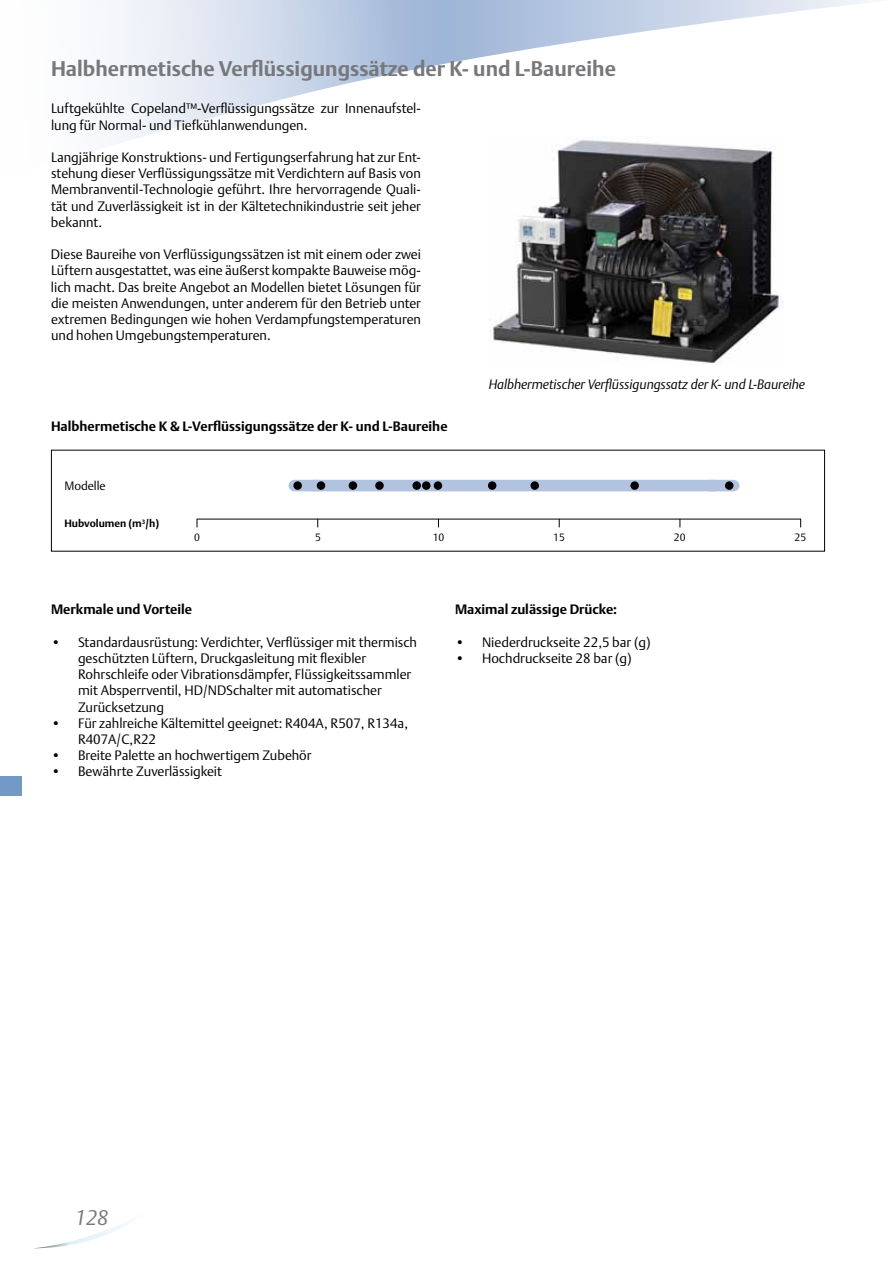
<style>
.page{position:relative;width:893px;height:1263px;background:#fff}
.page>*{position:absolute;margin:0;border:0;box-sizing:border-box;transform-origin:0 0}
.t1{font:700 21px "DTL Argo T";color:#77787b}
.t2{font:italic 21px "DTL Argo T Light";color:#77787b}
.t3{font:13.5px/16.2px "DTL Argo T Light";color:#000}
.t4{font:700 13.5px "DTL Argo T";color:#000}
.t5{font:italic 13.5px "DTL Argo T Light";letter-spacing:-.005em;color:#000}
.t6{font:12px "DTL Argo T Light";color:#000}
.t7{font:700 10.5px "DTL Argo T";color:#000}
.t8{font:10.5px "DTL Argo T Light";color:#000}
</style>
<div class="page">
<svg style="left:37px;top:1220px;width:94px;height:28px"></svg>
<svg style="left:109px;top:0;width:760px;height:143px"></svg>
<img style="left:490px;top:136px;width:292px;height:227px">
<div style="left:0;top:776px;width:21px;height:20px;background:#7399c6"></div>
<hr style="left:197px;top:519px;width:604px;height:1px;background:#000">
<svg style="left:289px;top:480px;width:24px;height:11px"></svg>
<svg style="left:715px;top:480px;width:24px;height:11px"></svg>
<div style="left:313px;top:480px;width:402px;height:11px;background:#b1c3df"></div>
<div style="left:293px;top:481px;width:9px;height:9px;background:#000;border-radius:50%"></div>
<div style="left:488px;top:481px;width:8px;height:9px;background:#000;border-radius:50%"></div>
<div style="left:317px;top:481px;width:8px;height:9px;background:#000;border-radius:50%"></div>
<div style="left:630px;top:481px;width:9px;height:9px;background:#000;border-radius:50%"></div>
<div style="left:349px;top:481px;width:8px;height:9px;background:#000;border-radius:50%"></div>
<div style="left:375px;top:481px;width:9px;height:9px;background:#000;border-radius:50%"></div>
<div style="left:412px;top:481px;width:9px;height:9px;background:#000;border-radius:50%"></div>
<div style="left:422px;top:481px;width:8px;height:9px;background:#000;border-radius:50%"></div>
<div style="left:434px;top:481px;width:8px;height:9px;background:#000;border-radius:50%"></div>
<div style="left:530px;top:481px;width:9px;height:9px;background:#000;border-radius:50%"></div>
<div style="left:725px;top:481px;width:8px;height:9px;background:#000;border-radius:50%"></div>
<h1 class="t1" style="left:51px;top:56px;width:566px">Halbhermetische Verflüssigungssätze der K- und L-Baureihe</h1>
<p class="t3" style="left:51px;top:100px;width:371px">Luftgekühlte Copeland™-Verflüssigungssätze zur Innenaufstel&shy;lung für Normal- und Tiefkühlanwendungen.</p>
<p class="t3" style="left:51px;top:149px;width:371px;text-align:justify">Langjährige Konstruktions- und Fertigungserfahrung hat zur Ent&shy;stehung dieser Verflüssigungssätze mit Verdichtern auf Basis von Membranventil-Technologie geführt. Ihre hervorragende Quali&shy;tät und Zuverlässigkeit ist in der Kältetechnikindustrie seit jeher bekannt.</p>
<p class="t3" style="left:51px;top:246px;width:371px;text-align:justify">Diese Baureihe von Verflüssigungssätzen ist mit einem oder zwei Lüftern ausgestattet, was eine äußerst kompakte Bauweise mög&shy;lich macht. Das breite Angebot an Modellen bietet Lösungen für die meisten Anwendungen, unter anderem für den Betrieb unter extremen Bedingungen wie hohen Verdampfungstemperaturen und hohen Umgebungstemperaturen.</p>
<p class="t5" style="left:489px;top:376px;width:318px">Halbhermetischer Verflüssigungssatz der K- und L-Baureihe</p>
<p class="t4" style="left:51px;top:419px;width:398px">Halbhermetische K &amp; L-Verflüssigungssätze der K- und L-Baureihe</p>
<p class="t6" style="left:64px;top:478px;width:43px">Modelle</p>
<p class="t7" style="left:64px;top:517px;width:96px">Hubvolumen (m<sup>3</sup>/h)</p>
<p class="t8" style="left:194px;top:531px;width:7px">0</p>
<p class="t8" style="left:315px;top:531px;width:7px">5</p>
<p class="t8" style="left:433px;top:531px;width:13px">10</p>
<p class="t8" style="left:553px;top:531px;width:13px">15</p>
<p class="t8" style="left:674px;top:531px;width:13px">20</p>
<p class="t8" style="left:795px;top:531px;width:13px">25</p>
<p class="t4" style="left:51px;top:601px;width:143px">Merkmale und Vorteile</p>
<p class="t3" style="left:78px;top:634px;width:341px;text-indent:-27px">• Standardausrüstung: Verdichter, Verflüssiger mit thermisch geschützten Lüftern, Druckgasleitung mit flexibler Rohrschleife oder Vibrationsdämpfer, Flüssigkeitssammler mit Absperrventil, HD/NDSchalter mit automatischer Zurücksetzung</p>
<p class="t3" style="left:78px;top:715px;width:332px;text-indent:-27px">• Für zahlreiche Kältemittel geeignet: R404A, R507, R134a,<br>R407A/C,R22</p>
<p class="t3" style="left:51px;top:747px;width:262px">• Breite Palette an hochwertigem Zubehör</p>
<p class="t3" style="left:51px;top:763px;width:173px">• Bewährte Zuverlässigkeit</p>
<p class="t4" style="left:455px;top:601px;width:164px">Maximal zulässige Drücke:</p>
<p class="t3" style="left:455px;top:634px;width:197px">• Niederdruckseite 22,5 bar (g)</p>
<p class="t3" style="left:455px;top:650px;width:178px">• Hochdruckseite 28 bar (g)</p>
<h1 class="t2" style="left:75px;top:1205px;width:35px">128</h1>
</div>
